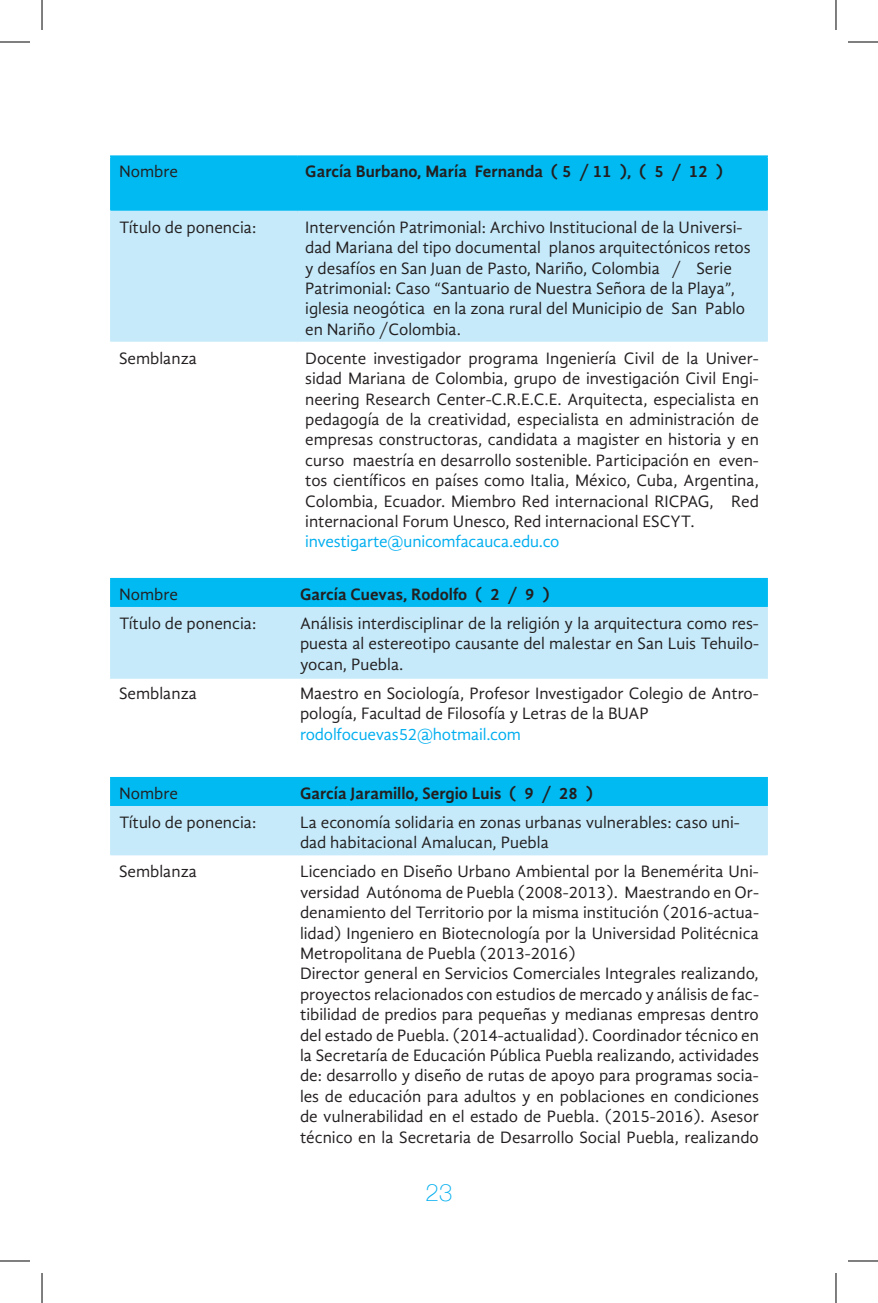
<style>
.page{position:relative;width:878px;height:1303px;background:#fff}
.page>*{position:absolute;margin:0;border:0;box-sizing:border-box;transform-origin:0 0}
.t1{font:100 24px "Helvetica Neue";color:#00aeef}
.t2{font:17px/20.4px "Gandhi Sans";color:#231f20}
.t3{font:700 17px "Gandhi Sans";color:#231f20}
.t4{font:17px "Gandhi Sans";color:#00aeef}
</style>
<div class="page">
<div style="left:112px;top:157px;width:654px;height:54px;background:#00baf1"></div>
<div style="left:112px;top:213px;width:654px;height:129px;background:#c6eafa"></div>
<hr style="left:297px;top:155px;width:471px;height:2px;background:#00baf1">
<hr style="left:766px;top:157px;width:2px;height:54px;background:#00baf1">
<hr style="left:110px;top:155px;width:187px;height:2px;background:#00baf1">
<hr style="left:110px;top:157px;width:2px;height:54px;background:#00baf1">
<hr style="left:296px;top:157px;width:2px;height:54px;background:#00baf1">
<hr style="left:297px;top:211px;width:471px;height:2px;background:#c6eafa">
<hr style="left:766px;top:213px;width:2px;height:129px;background:#c6eafa">
<hr style="left:110px;top:211px;width:187px;height:2px;background:#c6eafa">
<hr style="left:110px;top:213px;width:2px;height:129px;background:#c6eafa">
<hr style="left:296px;top:213px;width:2px;height:129px;background:#c6eafa">
<div style="left:112px;top:580px;width:654px;height:27px;background:#00baf1"></div>
<div style="left:112px;top:609px;width:654px;height:68px;background:#c6eafa"></div>
<hr style="left:292px;top:578px;width:476px;height:2px;background:#00baf1">
<hr style="left:766px;top:580px;width:2px;height:27px;background:#00baf1">
<hr style="left:110px;top:578px;width:182px;height:2px;background:#00baf1">
<hr style="left:110px;top:580px;width:2px;height:27px;background:#00baf1">
<hr style="left:291px;top:580px;width:2px;height:27px;background:#00baf1">
<hr style="left:291px;top:609px;width:2px;height:68px;background:#c6eafa">
<hr style="left:110px;top:607px;width:182px;height:2px;background:#c6eafa">
<hr style="left:110px;top:609px;width:2px;height:68px;background:#c6eafa">
<hr style="left:292px;top:607px;width:476px;height:2px;background:#c6eafa">
<hr style="left:766px;top:609px;width:2px;height:68px;background:#c6eafa">
<hr style="left:110px;top:677px;width:182px;height:2px;background:#c6eafa">
<hr style="left:292px;top:677px;width:476px;height:2px;background:#c6eafa">
<svg style="left:112px;top:779px;width:654px;height:76px;background:#7dd8f6"></svg>
<hr style="left:292px;top:777px;width:476px;height:2px;background:#00baf1">
<hr style="left:766px;top:779px;width:2px;height:27px;background:#00baf1">
<hr style="left:110px;top:777px;width:182px;height:2px;background:#00baf1">
<hr style="left:110px;top:779px;width:2px;height:27px;background:#00baf1">
<hr style="left:291px;top:779px;width:2px;height:27px;background:#00baf1">
<hr style="left:292px;top:806px;width:476px;height:2px;background:#c6eafa">
<hr style="left:766px;top:808px;width:2px;height:47px;background:#c6eafa">
<hr style="left:110px;top:806px;width:182px;height:2px;background:#c6eafa">
<hr style="left:110px;top:808px;width:2px;height:47px;background:#c6eafa">
<hr style="left:291px;top:808px;width:2px;height:47px;background:#c6eafa">
<hr style="left:0;top:42px;width:30px;height:1px;background:#000">
<hr style="left:848px;top:42px;width:30px;height:1px;background:#000">
<hr style="left:0;top:1261px;width:30px;height:1px;background:#000">
<hr style="left:848px;top:1261px;width:30px;height:1px;background:#000">
<hr style="left:42px;top:0;width:1px;height:30px;background:#000">
<hr style="left:42px;top:1273px;width:1px;height:30px;background:#000">
<hr style="left:835px;top:0;width:1px;height:30px;background:#000">
<hr style="left:835px;top:1273px;width:1px;height:30px;background:#000">
<p class="t2" style="left:119px;top:162px;width:60px">Nombre</p>
<p class="t3" style="left:305px;top:162px;width:419px">García Burbano, María Fernanda ( 5 / 11 ), ( 5 / 12 )</p>
<p class="t2" style="left:119px;top:217px;width:139px">Título de ponencia:</p>
<p class="t2" style="left:305px;top:217px;width:447px">Intervención Patrimonial: Archivo Institucional de la Universi&shy;dad Mariana del tipo documental planos arquitectónicos retos y desafíos en San Juan de Pasto, Nariño, Colombia / Serie Patrimonial: Caso “Santuario de Nuestra Señora de la Playa”, iglesia neogótica en la zona rural del Municipio de San Pablo en Nariño /Colombia.</p>
<p class="t2" style="left:119px;top:348px;width:80px">Semblanza</p>
<p class="t2" style="left:305px;top:348px;width:455px;text-align:justify">Docente investigador programa Ingeniería Civil de la Univer&shy;sidad Mariana de Colombia, grupo de investigación Civil Engi&shy;neering Research Center-C.R.E.C.E. Arquitecta, especialista en pedagogía de la creatividad, especialista en administración de empresas constructoras, candidata a magister en historia y en curso maestría en desarrollo sostenible. Participación en even&shy;tos científicos en países como Italia, México, Cuba, Argentina, Colombia, Ecuador. Miembro Red internacional RICPAG, Red internacional Forum Unesco, Red internacional ESCYT.</p>
<p class="t4" style="left:305px;top:532px;width:256px">investigarte@unicomfacauca.edu.co</p>
<p class="t2" style="left:119px;top:584px;width:60px">Nombre</p>
<p class="t3" style="left:300px;top:584px;width:251px">García Cuevas, Rodolfo ( 2 / 9 )</p>
<p class="t2" style="left:119px;top:613px;width:139px">Título de ponencia:</p>
<p class="t2" style="left:300px;top:613px;width:460px;text-align:justify">Análisis interdisciplinar de la religión y la arquitectura como res&shy;puesta al estereotipo causante del malestar en San Luis Tehuilo&shy;yocan, Puebla.</p>
<p class="t2" style="left:119px;top:683px;width:80px">Semblanza</p>
<p class="t2" style="left:300px;top:683px;width:460px">Maestro en Sociología, Profesor Investigador Colegio de Antro&shy;pología, Facultad de Filosofía y Letras de la BUAP</p>
<p class="t4" style="left:300px;top:724px;width:222px">rodolfocuevas52@hotmail.com</p>
<p class="t2" style="left:119px;top:783px;width:60px">Nombre</p>
<p class="t3" style="left:300px;top:783px;width:295px">García Jaramillo, Sergio Luis ( 9 / 28 )</p>
<p class="t2" style="left:119px;top:812px;width:139px">Título de ponencia:</p>
<p class="t2" style="left:300px;top:812px;width:441px">La economía solidaria en zonas urbanas vulnerables: caso uni&shy;dad habitacional Amalucan, Puebla</p>
<p class="t2" style="left:119px;top:861px;width:80px">Semblanza</p>
<p class="t2" style="left:300px;top:861px;width:460px">Licenciado en Diseño Urbano Ambiental por la Benemérita Uni&shy;versidad Autónoma de Puebla (2008-2013). Maestrando en Or&shy;denamiento del Territorio por la misma institución (2016-actua&shy;lidad) Ingeniero en Biotecnología por la Universidad Politécnica Metropolitana de Puebla (2013-2016)<br>Director general en Servicios Comerciales Integrales realizando, proyectos relacionados con estudios de mercado y análisis de fac&shy;tibilidad de predios para pequeñas y medianas empresas dentro del estado de Puebla. (2014-actualidad). Coordinador técnico en la Secretaría de Educación Pública Puebla realizando, actividades de: desarrollo y diseño de rutas de apoyo para programas socia&shy;les de educación para adultos y en poblaciones en condiciones de vulnerabilidad en el estado de Puebla. (2015-2016). Asesor técnico en la Secretaria de Desarrollo Social Puebla, realizando</p>
<h1 class="t1" style="left:426px;top:1174px;width:28px">23</h1>
</div>
